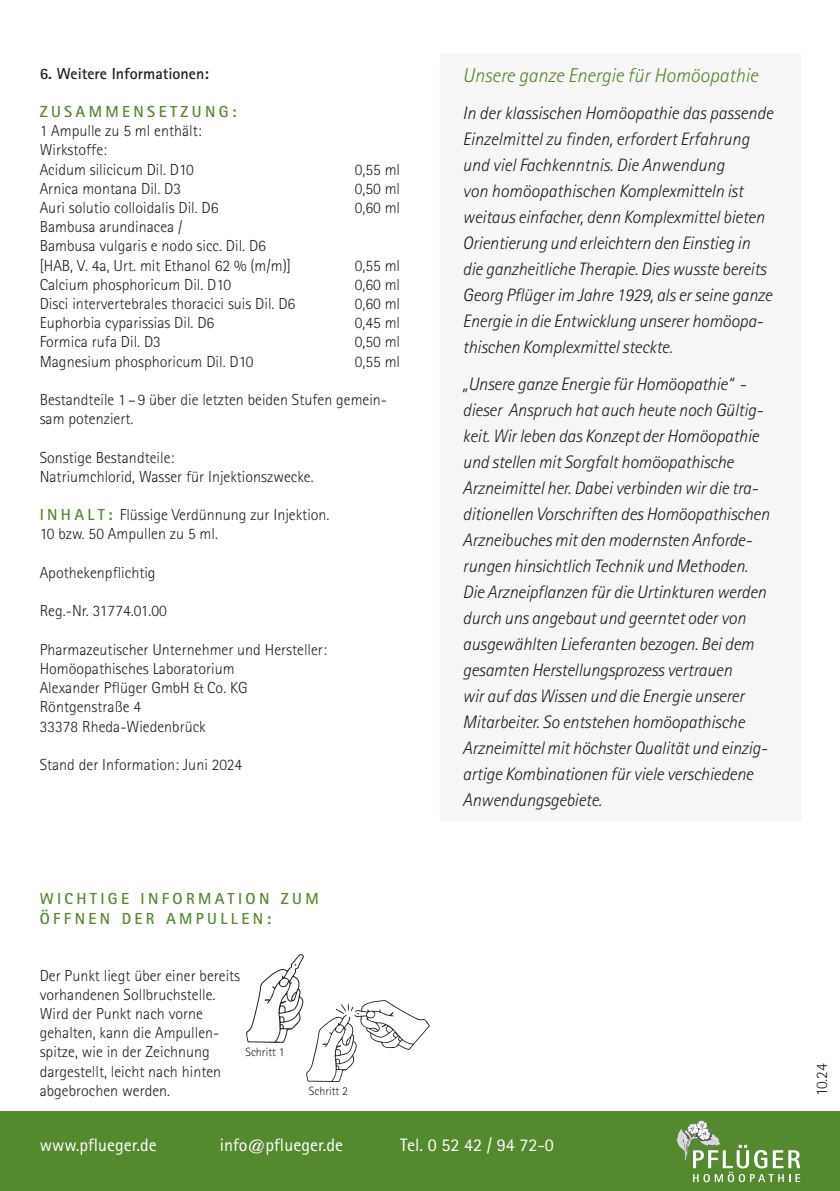
<style>
.page{position:relative;width:840px;height:1191px;background:#fff}
.page>*{position:absolute;margin:0;border:0;box-sizing:border-box;transform-origin:0 0}
.t1{font:italic 300 20px "Rotis Sans Serif";color:#548a2e}
.t2{font:italic 300 18px/26px "Rotis Sans Serif";letter-spacing:-.01em;color:#231f20}
.t3{font:18px "Rotis Sans Serif";color:#fff}
.t4{font:300 16px/19.2px "Rotis Sans Serif";color:#231f20}
.t5{font:700 16px/19.2px "Rotis Sans Serif";letter-spacing:.21em;color:#548a2e}
.t6{font:700 16px "Rotis Sans Serif";color:#231f20}
.t7{font:300 12px "Rotis Sans Serif";color:#231f20}
.s1{font-weight:700;color:#548a2e}
</style>
<div class="page">
<div style="left:439px;top:54px;width:360px;height:766px;background:#f8f5f6"></div>
<div style="left:0;top:1111px;width:839px;height:80px;background:#548a2e"></div>
<svg style="left:676px;top:1120px;width:123px;height:62px"></svg>
<svg style="left:246px;top:954px;width:183px;height:128px"></svg>
<p class="t6" style="left:40px;top:63px;width:171px">6. Weitere Informationen:</p>
<p class="t5" style="left:40px;top:102px;width:198px">ZUSAMMENSETZUNG:</p>
<p class="t4" style="left:40px;top:121px;width:163px">1 Ampulle zu 5 ml enthält:<br>Wirkstoffe:<br>Acidum silicicum Dil. D10</p>
<p class="t4" style="left:354px;top:160px;width:47px">0,55 ml</p>
<p class="t4" style="left:40px;top:179px;width:143px">Arnica montana Dil. D3</p>
<p class="t4" style="left:354px;top:179px;width:47px">0,50 ml</p>
<p class="t4" style="left:40px;top:198px;width:180px">Auri solutio colloidalis Dil. D6</p>
<p class="t4" style="left:354px;top:198px;width:47px">0,60 ml</p>
<p class="t4" style="left:40px;top:217px;width:252px">Bambusa arundinacea /<br>Bambusa vulgaris e nodo sicc. Dil. D6 [HAB, V. 4a, Urt. mit Ethanol 62 % (m/m)]</p>
<p class="t4" style="left:354px;top:256px;width:47px">0,55 ml</p>
<p class="t4" style="left:40px;top:275px;width:193px">Calcium phosphoricum Dil. D10</p>
<p class="t4" style="left:354px;top:275px;width:47px">0,60 ml</p>
<p class="t4" style="left:40px;top:294px;width:257px">Disci intervertebrales thoracici suis Dil. D6</p>
<p class="t4" style="left:354px;top:294px;width:47px">0,60 ml</p>
<p class="t4" style="left:40px;top:313px;width:176px">Euphorbia cyparissias Dil. D6</p>
<p class="t4" style="left:354px;top:313px;width:47px">0,45 ml</p>
<p class="t4" style="left:40px;top:332px;width:123px">Formica rufa Dil. D3</p>
<p class="t4" style="left:354px;top:332px;width:47px">0,50 ml</p>
<p class="t4" style="left:40px;top:352px;width:215px">Magnesium phosphoricum Dil. D10</p>
<p class="t4" style="left:354px;top:352px;width:47px">0,55 ml</p>
<p class="t4" style="left:40px;top:390px;width:349px">Bestandteile 1 – 9 über die letzten beiden Stufen gemein&shy;sam potenziert.</p>
<p class="t4" style="left:40px;top:448px;width:275px">Sonstige Bestandteile:<br>Natriumchlorid, Wasser für Injektionszwecke.</p>
<p class="t4" style="left:40px;top:505px;width:291px"><span class="s1">I N H A L T :</span> Flüssige Verdünnung zur Injektion.<br>10 bzw. 50 Ampullen zu 5 ml.</p>
<p class="t4" style="left:40px;top:563px;width:117px">Apothekenpflichtig</p>
<p class="t4" style="left:40px;top:601px;width:129px">Reg.-Nr. 31774.01.00</p>
<p class="t4" style="left:40px;top:640px;width:288px">Pharmazeutischer Unternehmer und Hersteller:<br>Homöopathisches Laboratorium<br>Alexander Pflüger GmbH &amp; Co. KG<br>Röntgenstraße 4<br>33378 Rheda-Wiedenbrück</p>
<p class="t4" style="left:40px;top:755px;width:204px">Stand der Information: Juni 2024</p>
<p class="t5" style="left:40px;top:889px;width:280px">WICHTIGE INFORMATION ZUM<br>ÖFFNEN DER AMPULLEN:</p>
<p class="t4" style="left:40px;top:965px;width:202px">Der Punkt liegt über einer bereits vorhandenen Sollbruchstelle.<br>Wird der Punkt nach vorne gehalten, kann die Ampullen&shy;spitze, wie in der Zeichnung dargestellt, leicht nach hinten abgebrochen werden.</p>
<p class="t7" style="left:245px;top:1045px;width:41px">Schritt 1</p>
<p class="t7" style="left:309px;top:1084px;width:41px">Schritt 2</p>
<p class="t1" style="left:462px;top:63px;width:297px">Unsere ganze Energie für Homöopathie</p>
<p class="t2" style="left:462px;top:100px;width:312px">In der klassischen Homöopathie das passende Einzelmittel zu finden, erfordert Erfahrung und viel Fachkenntnis. Die Anwendung<br>von homöopathischen Komplexmitteln ist weitaus einfacher, denn Komplexmittel bieten Orientierung und erleichtern den Einstieg in die ganzheitliche Therapie. Dies wusste bereits Georg Pflüger im Jahre 1929, als er seine ganze Energie in die Entwicklung unserer homöopa&shy;thischen Komplexmittel steckte.</p>
<p class="t2" style="left:462px;top:371px;width:308px">„Unsere ganze Energie für Homöopathie“ - dieser Anspruch hat auch heute noch Gültig&shy;keit. Wir leben das Konzept der Homöopathie und stellen mit Sorgfalt homöopathische Arzneimittel her. Dabei verbinden wir die tra&shy;ditionellen Vorschriften des Homöopathischen Arzneibuches mit den modernsten Anforde&shy;rungen hinsichtlich Technik und Methoden.<br>Die Arzneipflanzen für die Urtinkturen werden durch uns angebaut und geerntet oder von ausgewählten Lieferanten bezogen. Bei dem gesamten Herstellungsprozess vertrauen<br>wir auf das Wissen und die Energie unserer Mitarbeiter. So entstehen homöopathische Arzneimittel mit höchster Qualität und einzig&shy;artige Kombinationen für viele verschiedene Anwendungsgebiete.</p>
<p class="t3" style="left:424px;top:1134px;width:136px">. 0 52 42 / 94 72-0</p>
<p class="t3" style="left:40px;top:1134px;width:118px">www.pflueger.de</p>
<p class="t3" style="left:220px;top:1134px;width:124px">info@pflueger.de</p>
<p class="t3" style="left:400px;top:1134px;width:155px">Tel. 0 52 42 / 94 72-0</p>
<p class="t4" style="left:811px;top:1096px;width:35px;rotate:-90deg">10.24</p>
</div>
